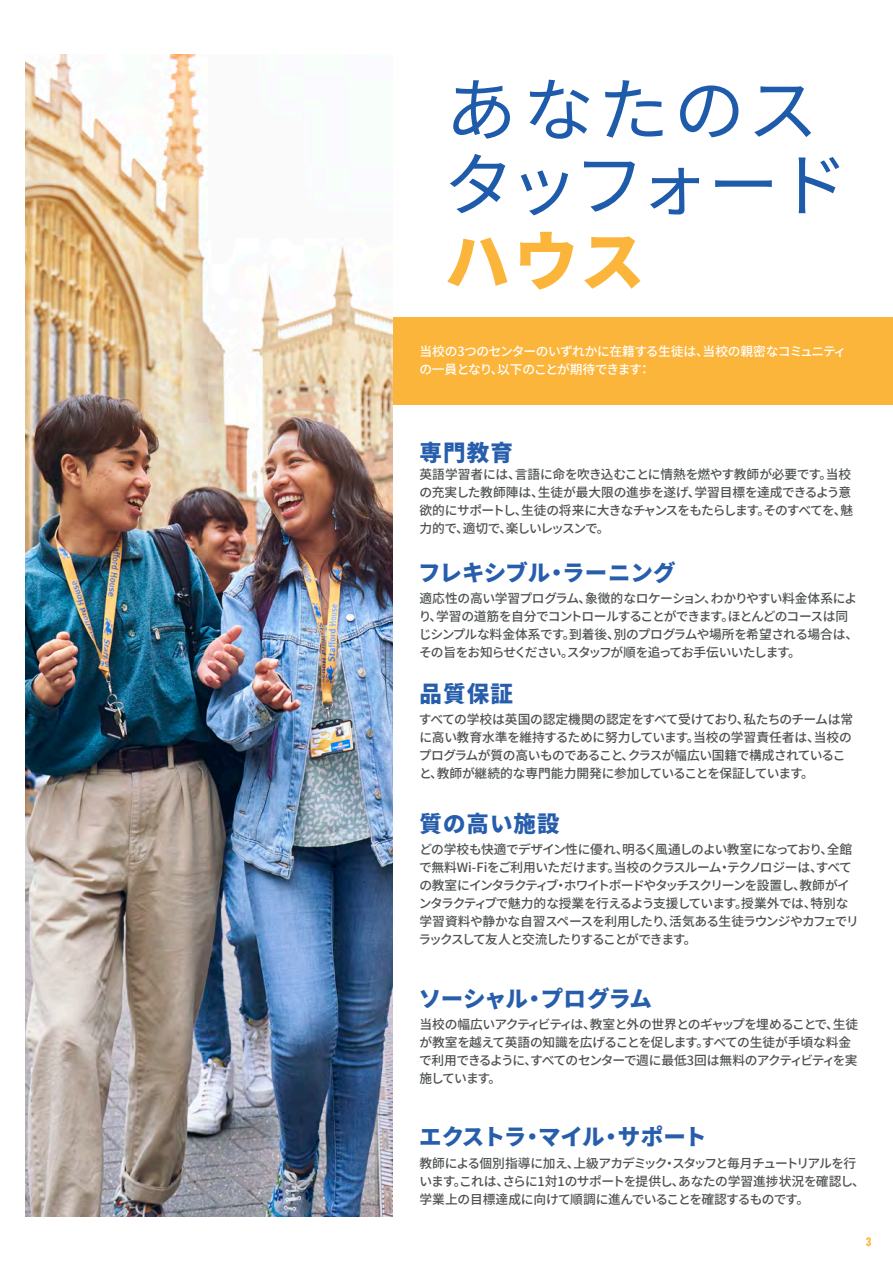
<style>
.page{position:relative;width:893px;height:1263px;background:#fff}
.page>*{position:absolute;margin:0;border:0;box-sizing:border-box;transform-origin:0 0}
.t1{font:69.3px/75px "Source Han Sans JP";letter-spacing:-.015em;color:#1e5baa}
.t2{font:800 64.65px "Source Han Sans JP";color:#fcb53b}
.t3{font:800 22.5px "Source Han Sans JP";color:#275eac}
.t4{font:800 22.5px "Source Han Sans JP";letter-spacing:-.04em;color:#275eac}
.t5{font:800 22.5px "Source Han Sans JP";letter-spacing:-.035em;color:#275eac}
.t6{font:500 12.75px/18px "Source Han Sans JP";letter-spacing:-.05em;color:#4f5252}
.t7{font:500 12.75px/18px "Source Han Sans JP";letter-spacing:-.025em;color:#4f5252}
.t8{font:500 12.75px/18px "Source Han Sans JP";letter-spacing:-.035em;color:#fff}
.t9{font:800 12px "Alternate Gothic Cond ATF";color:#fcb53b}
</style>
<div class="page">
<div style="left:122px;top:317px;width:771px;height:88px;background:#fcb53b"></div>
<img style="left:26px;top:54px;width:367px;height:1162px">
<p class="t1" style="left:443px;top:74px;width:407px">あなたのスタッフォード</p>
<p class="t2" style="left:445px;top:225px;width:201px">ハウス</p>
<p class="t8" style="left:419px;top:343px;width:428px">当校の3つのセンターのいずれかに在籍する生徒は、当校の親密なコミュニティの一員となり、以下のことが期待できます：</p>
<p class="t3" style="left:420px;top:440px;width:95px">専門教育</p>
<p class="t6" style="left:419px;top:465px;width:435px">英語学習者には、言語に命を吹き込むことに情熱を燃やす教師が必要です。当校の充実した教師陣は、生徒が最大限の進歩を遂げ、学習目標を達成できるよう意欲的にサポートし、生徒の将来に大きなチャンスをもたらします。そのすべてを、魅力的で、適切で、楽しいレッスンで。</p>
<p class="t3" style="left:418px;top:560px;width:259px">フレキシブル・ラーニング</p>
<p class="t6" style="left:419px;top:589px;width:441px">適応性の高い学習プログラム、象徴的なロケーション、わかりやすい料金体系により、学習の道筋を自分でコントロールすることができます。ほとんどのコースは同じシンプルな料金体系です。到着後、別のプログラムや場所を希望される場合は、その旨をお知らせください。スタッフが順を追ってお手伝いいたします。</p>
<p class="t3" style="left:420px;top:681px;width:95px">品質保証</p>
<p class="t7" style="left:419px;top:711px;width:436px">すべての学校は英国の認定機関の認定をすべて受けており、私たちのチームは常に高い教育水準を維持するために努力しています。当校の学習責任者は、当校のプログラムが質の高いものであること、クラスが幅広い国籍で構成されていること、教師が継続的な専門能力開発に参加していることを保証しています。</p>
<p class="t3" style="left:420px;top:811px;width:142px">質の高い施設</p>
<p class="t6" style="left:419px;top:840px;width:442px">どの学校も快適でデザイン性に優れ、明るく風通しのよい教室になっており、全館で無料Wi-Fiをご利用いただけます。当校のクラスルーム・テクノロジーは、すべての教室にインタラクティブ・ホワイトボードやタッチスクリーンを設置し、教師がインタラクティブで魅力的な授業を行えるよう支援しています。授業外では、特別な学習資料や静かな自習スペースを利用したり、活気ある生徒ラウンジやカフェでリラックスして友人と交流したりすることができます。</p>
<p class="t5" style="left:419px;top:985px;width:235px">ソーシャル・プログラム</p>
<p class="t6" style="left:419px;top:1015px;width:441px">当校の幅広いアクティビティは、教室と外の世界とのギャップを埋めることで、生徒が教室を越えて英語の知識を広げることを促します。すべての生徒が手頃な料金で利用できるように、すべてのセンターで週に最低3回は無料のアクティビティを実施しています。</p>
<p class="t4" style="left:419px;top:1124px;width:289px">エクストラ・マイル・サポート</p>
<p class="t6" style="left:419px;top:1154px;width:447px">教師による個別指導に加え、上級アカデミック・スタッフと毎月チュートリアルを行います。これは、さらに1対1のサポートを提供し、あなたの学習進捗状況を確認し、学業上の目標達成に向けて順調に進んでいることを確認するものです。</p>
<p class="t9" style="left:866px;top:1234px;width:7px">3</p>
</div>
